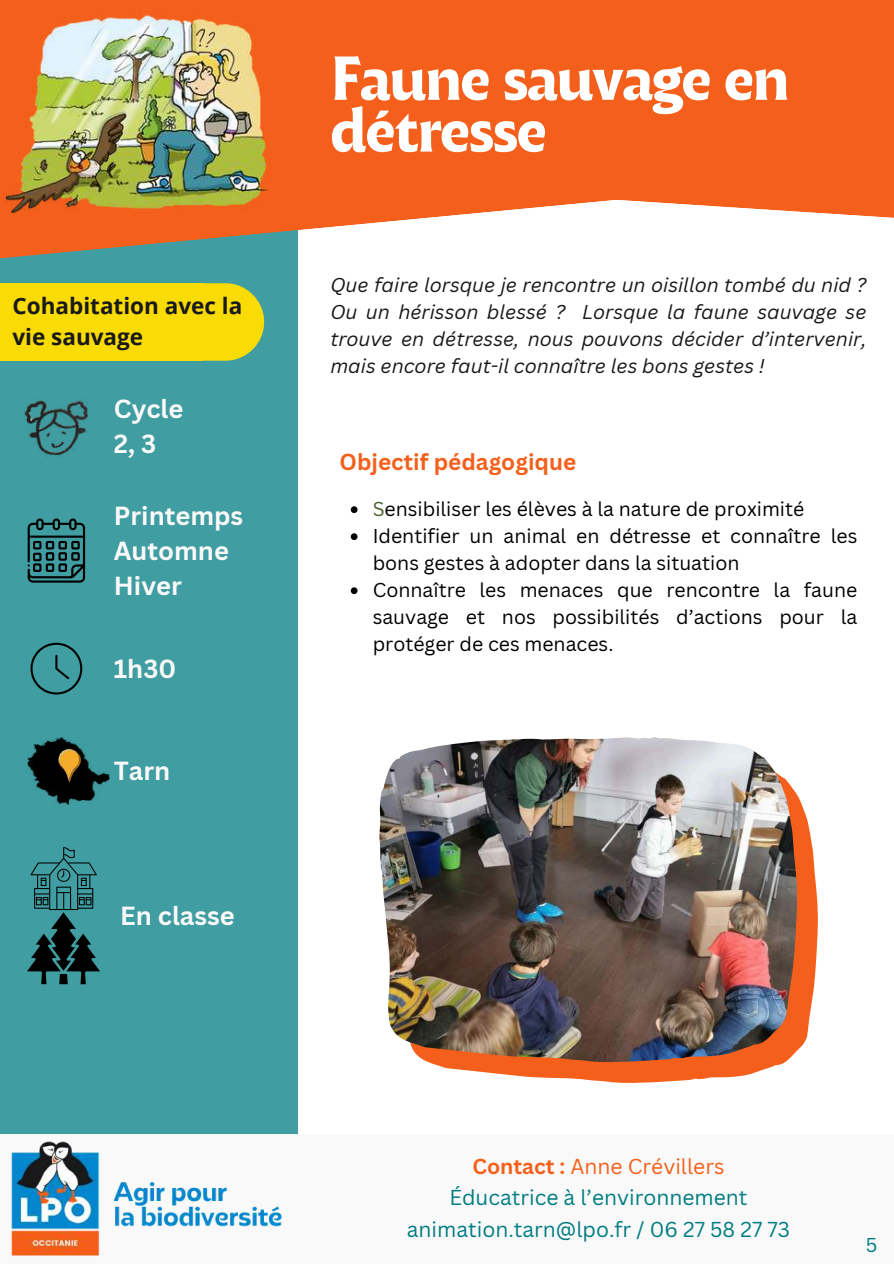
<style>
.page{position:relative;width:894px;height:1264px;background:#fff}
.page>*{position:absolute;margin:0;border:0;box-sizing:border-box;transform-origin:0 0}
.t1{font:700 60px/51.8px "Malik";letter-spacing:-.025em;color:#fff}
.t2{font:700 25.5px/34.8px "Canva Sans";color:#faf9f9}
.t3{font:700 22.5px/31.5px "Open Sans";color:#19191a}
.t4{font:700 22.5px "Canva Sans";color:#f4601b}
.t5{font:21px/31.5px "Canva Sans";color:#007d82;text-align:center}
.t6{font:19.5px/27px "Canva Sans";color:#000}
.t7{font:italic 19.5px/27px "Canva Sans";color:#19191a;text-align:justify}
.t8{font:19.5px "Canva Sans";color:#007d82}
.s1{color:#4e6030}
.s2{font-weight:700;color:#f4601b}
.s3{color:#f4601b}
</style>
<div class="page">
<div style="left:0;top:0;width:297px;height:1262px;background:#409da1"></div>
<svg style="left:0;top:0;width:298px;height:265px;fill:#f4601b"></svg>
<svg style="left:154px;top:0;width:739px;height:235px;background:#f46e2f"></svg>
<div style="left:0;top:1133px;width:893px;height:130px;background:#faf9f9"></div>
<img style="left:0;top:1133px;width:297px;height:123px">
<img style="left:4px;top:13px;width:269px;height:201px">
<img style="left:24px;top:400px;width:65px;height:55px">
<svg style="left:28px;top:518px;width:57px;height:64px"></svg>
<svg style="left:30px;top:642px;width:52px;height:52px"></svg>
<img style="left:28px;top:737px;width:82px;height:67px">
<img style="left:58px;top:748px;width:22px;height:35px">
<svg style="left:428px;top:793px;width:389px;height:289px;fill:#f4601b"></svg>
<img style="left:379px;top:737px;width:417px;height:325px">
<div style="left:0;top:283px;width:203px;height:78px;background:#f9dc05"></div>
<div style="left:8px;top:283px;width:256px;height:78px;background:#f9dc05;border-radius:39px"></div>
<svg style="left:27px;top:847px;width:73px;height:137px"></svg>
<svg style="left:350px;top:506px;width:7px;height:7px"></svg>
<svg style="left:350px;top:533px;width:7px;height:7px"></svg>
<svg style="left:350px;top:587px;width:7px;height:7px"></svg>
<p class="t3" style="left:12px;top:289px;width:231px">Cohabitation avec la vie sauvage</p>
<h2 class="t2" style="left:114px;top:390px;width:71px">Cycle<br>2, 3</h2>
<h2 class="t2" style="left:114px;top:497px;width:131px">Printemps<br>Automne<br>Hiver</h2>
<h2 class="t2" style="left:114px;top:650px;width:64px">1h30</h2>
<h2 class="t2" style="left:114px;top:753px;width:58px">Tarn</h2>
<h2 class="t2" style="left:120px;top:897px;width:116px">En classe</h2>
<h1 class="t1" style="left:330px;top:58px;width:460px">Faune sauvage en détresse</h1>
<p class="t7" style="left:330px;top:270px;width:537px">Que faire lorsque je rencontre un oisillon tombé du nid ?<br>Ou un hérisson blessé ? Lorsque la faune sauvage se trouve en détresse, nous pouvons décider d’intervenir, mais encore faut-il connaître les bons gestes !</p>
<p class="t4" style="left:339px;top:446px;width:238px">Objectif pédagogique</p>
<p class="t6" style="left:372px;top:495px;width:486px"><span class="s1">S</span>ensibiliser les élèves à la nature de proximité Identifier un animal en détresse et connaître les bons gestes à adopter dans la situation<br>Connaître les menaces que rencontre la faune sauvage et nos possibilités d’actions pour la protéger de ces menaces.</p>
<p class="t5" style="left:406px;top:1149px;width:384px"><span class="s2">Contact :</span> <span class="s3">Anne Crévillers<br></span>Éducatrice à l’environnement animation.tarn@lpo.fr / 06 27 58 27 73</p>
<p class="t8" style="left:865px;top:1231px;width:13px">5</p>
</div>
